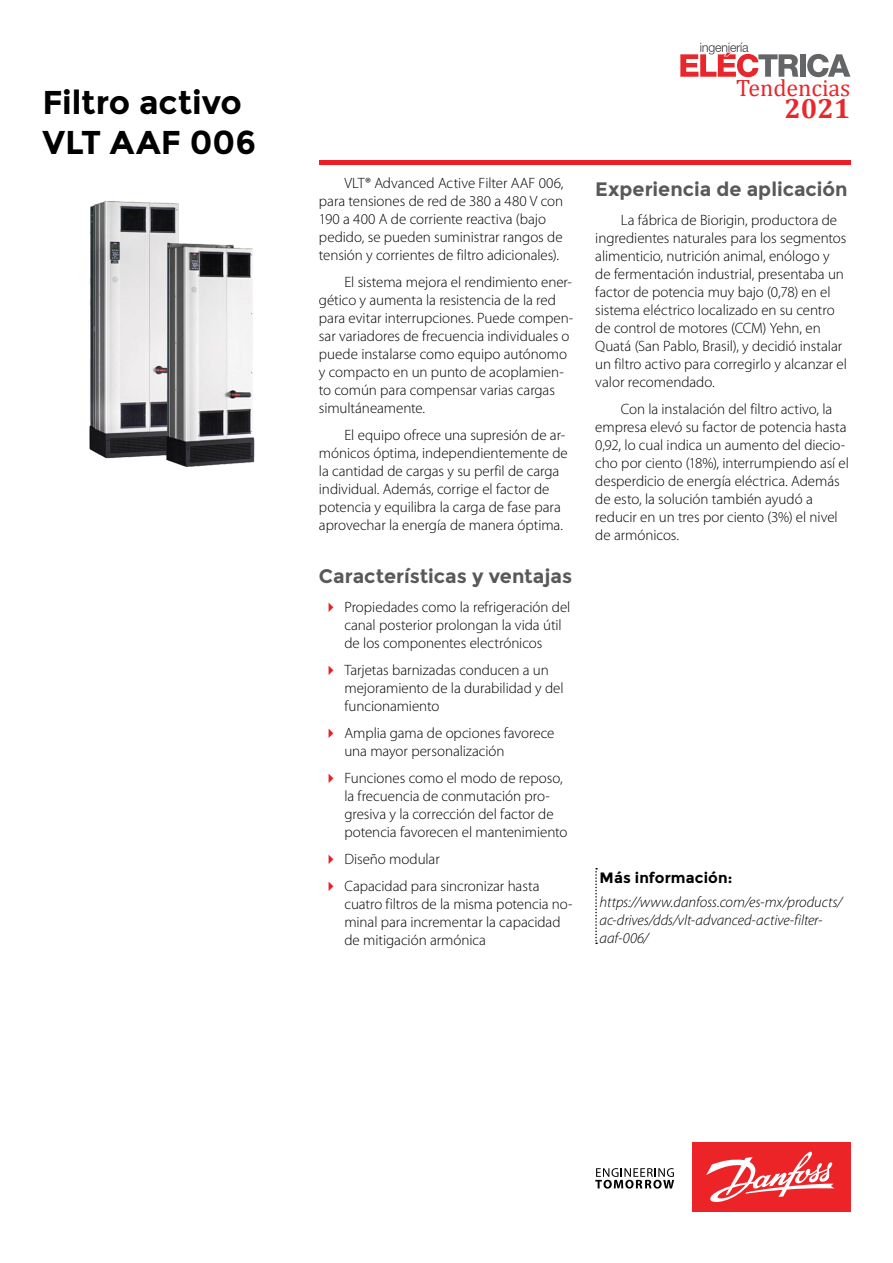
<style>
.page{position:relative;width:893px;height:1263px;background:#fff}
.page>*{position:absolute;margin:0;border:0;box-sizing:border-box;transform-origin:0 0}
.t1{font:700 33px "Montserrat";letter-spacing:-.005em;color:#000}
.t2{font:700 27.9px "Cambria";color:#e7272b}
.t3{font:23.85px "Cambria";color:#e7272b}
.t4{font:700 19.5px "Montserrat";color:#58595b}
.t5{font:300 15px/18px "Myriad Pro";letter-spacing:-.005em;color:#000}
.t6{font:italic 300 15px/18px "Myriad Pro";letter-spacing:-.005em;color:#000}
.t7{font:700 15px "Montserrat";letter-spacing:.01em;color:#000}
</style>
<div class="page">
<div style="left:800px;top:54px;width:5px;height:23px;background:#646567"></div>
<svg style="left:807px;top:54px;width:43px;height:23px"></svg>
<svg style="left:680px;top:43px;width:118px;height:34px"></svg>
<hr style="left:319px;top:160px;width:531px;height:4px;background:#ed1d24">
<svg style="left:595px;top:868px;width:2px;height:76px"></svg>
<div style="left:692px;top:1143px;width:158px;height:69px;background:#ec2427"></div>
<svg style="left:706px;top:1151px;width:129px;height:51px"></svg>
<svg style="left:595px;top:1168px;width:79px;height:20px"></svg>
<img style="left:89px;top:201px;width:166px;height:266px">
<h3 class="t3" style="left:736px;top:74px;width:116px">Tendencias</h3>
<h1 class="t1" style="left:43px;top:83px;width:201px">Filtro activo</h1>
<h2 class="t2" style="left:784px;top:89px;width:67px">2021</h2>
<h1 class="t1" style="left:43px;top:122px;width:215px">VLT AAF 006</h1>
<p class="t5" style="left:319px;top:175px;width:246px;text-indent:26px">VLT® Advanced Active Filter AAF 006, para tensiones de red de 380 a 480 V con 190 a 400 A de corriente reactiva (bajo pedido, se pueden suministrar rangos de tensión y corrientes de filtro adicionales).</p>
<p class="t5" style="left:319px;top:274px;width:256px;text-indent:26px">El sistema mejora el rendimiento ener&shy;gético y aumenta la resistencia de la red para evitar interrupciones. Puede compen&shy;sar variadores de frecuencia individuales o puede instalarse como equipo autónomo y compacto en un punto de acoplamien&shy;to común para compensar varias cargas simultáneamente.</p>
<p class="t5" style="left:319px;top:427px;width:250px;text-indent:26px">El equipo ofrece una supresión de ar&shy;mónicos óptima, independientemente de la cantidad de cargas y su perfil de carga individual. Además, corrige el factor de potencia y equilibra la carga de fase para aprovechar la energía de manera óptima.</p>
<h3 class="t4" style="left:319px;top:564px;width:255px">Características y ventajas</h3>
<p class="t5" style="left:344px;top:598px;width:227px">Propiedades como la refrigeración del canal posterior prolongan la vida útil de los componentes electrónicos</p>
<p class="t5" style="left:344px;top:661px;width:221px">Tarjetas barnizadas conducen a un mejoramiento de la durabilidad y del funcionamiento</p>
<p class="t5" style="left:344px;top:724px;width:212px">Amplia gama de opciones favorece una mayor personalización</p>
<p class="t5" style="left:344px;top:769px;width:225px">Funciones como el modo de reposo, la frecuencia de conmutación pro&shy;gresiva y la corrección del factor de potencia favorecen el mantenimiento</p>
<p class="t5" style="left:344px;top:845px;width:197px;line-height:27px">Diseño modular<br>Capacidad para sincronizar hasta</p>
<p class="t5" style="left:344px;top:895px;width:230px">cuatro filtros de la misma potencia no&shy;minal para incrementar la capacidad de mitigación armónica</p>
<h3 class="t4" style="left:595px;top:178px;width:254px">Experiencia de aplicación</h3>
<p class="t5" style="left:595px;top:211px;width:253px;text-indent:26px">La fábrica de Biorigin, productora de ingredientes naturales para los segmentos alimenticio, nutrición animal, enólogo y de fermentación industrial, presentaba un factor de potencia muy bajo (0,78) en el sistema eléctrico localizado en su centro de control de motores (CCM) Yehn, en Quatá (San Pablo, Brasil), y decidió instalar un filtro activo para corregirlo y alcanzar el valor recomendado.</p>
<p class="t5" style="left:595px;top:400px;width:255px;text-indent:26px">Con la instalación del filtro activo, la empresa elevó su factor de potencia hasta 0,92, lo cual indica un aumento del diecio&shy;cho por ciento (18%), interrumpiendo así el desperdicio de energía eléctrica. Además de esto, la solución también ayudó a reducir en un tres por ciento (3%) el nivel de armónicos.</p>
<p class="t7" style="left:600px;top:869px;width:134px">Más información:</p>
<p class="t6" style="left:600px;top:894px;width:244px">https://www.danfoss.com/es-mx/products/ ac-drives/dds/vlt-advanced-active-filter&shy;aaf-006/</p>
</div>
